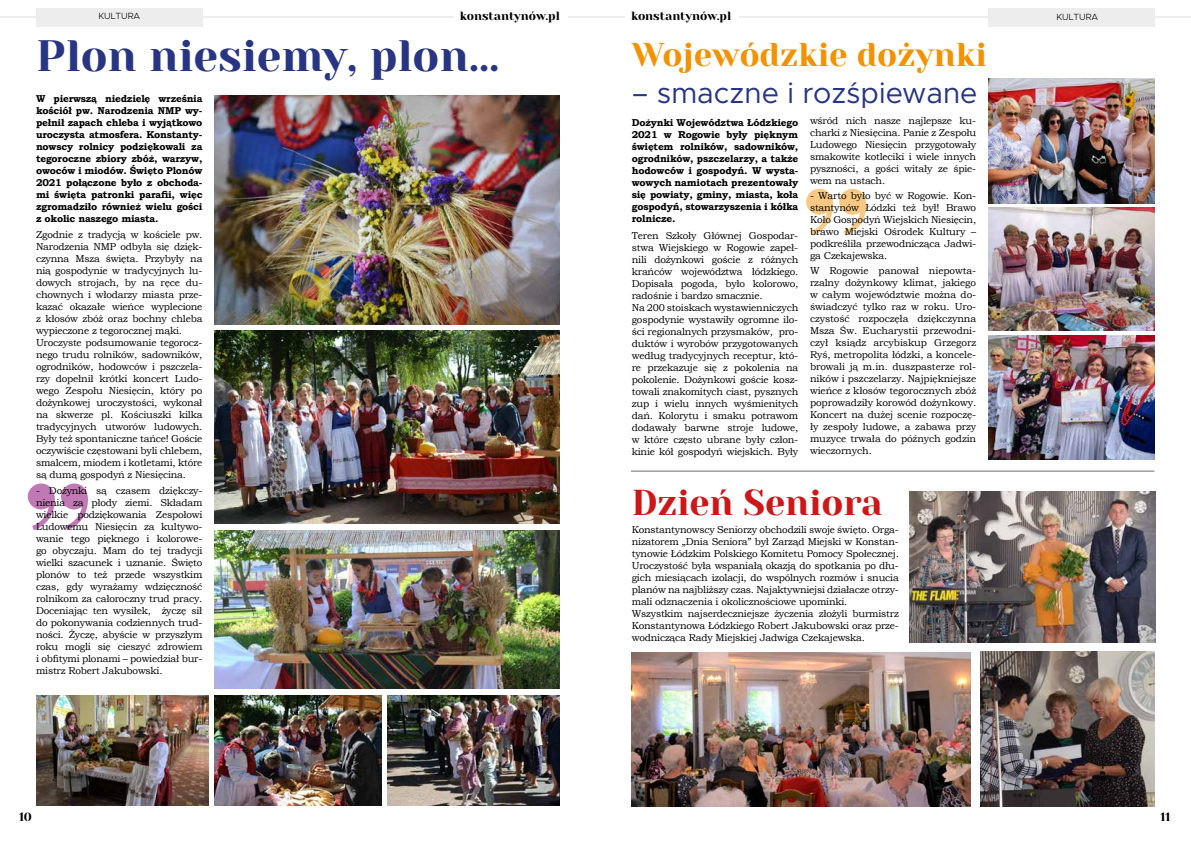
<style>
.page{position:relative;width:1191px;height:842px;background:#fff}
.page>*{position:absolute;margin:0;border:0;box-sizing:border-box;transform-origin:0 0}
.t1{font:44px "Yeseva One";color:#283583}
.t2{font:36px "Yeseva One";color:#cd1719}
.t3{font:33px "Yeseva One";color:#f39200}
.t4{font:29px "Metropolis";color:#283583}
.t5{font:12px "Yeseva One";color:#000}
.t6{font:10px/12px "Bookman Old Style";letter-spacing:-.02em;color:#000;text-align:justify}
.t7{font:700 10px/12px "Bookman Old Style";letter-spacing:-.02em;color:#000;text-align:justify}
.t8{font:300 9px "Metropolis";color:#000}
</style>
<div class="page">
<hr style="left:595px;top:16px;width:596px;height:2px;background:#ededed">
<hr style="left:0;top:16px;width:595px;height:2px;background:#ededed">
<div style="left:36px;top:8px;width:166px;height:18px;background:#ededed"></div>
<div style="left:988px;top:8px;width:167px;height:18px;background:#ededed"></div>
<div style="left:454px;top:8px;width:113px;height:19px;background:#fff"></div>
<div style="left:625px;top:8px;width:114px;height:19px;background:#fff"></div>
<svg style="left:28px;top:483px;width:60px;height:47px"></svg>
<img style="left:214px;top:95px;width:346px;height:229px">
<img style="left:36px;top:695px;width:172px;height:111px">
<img style="left:387px;top:695px;width:173px;height:110px">
<img style="left:214px;top:695px;width:167px;height:110px">
<img style="left:214px;top:330px;width:346px;height:193px">
<img style="left:215px;top:530px;width:345px;height:158px">
<svg style="left:806px;top:189px;width:60px;height:47px"></svg>
<img style="left:631px;top:652px;width:339px;height:154px">
<img style="left:988px;top:79px;width:167px;height:124px">
<img style="left:988px;top:208px;width:166px;height:122px">
<img style="left:988px;top:335px;width:167px;height:125px">
<hr style="left:631px;top:471px;width:523px;height:1px;background:#000">
<img style="left:980px;top:652px;width:174px;height:154px">
<img style="left:909px;top:491px;width:246px;height:152px">
<p class="t5" style="left:460px;top:9px;width:102px">konstantynów.pl</p>
<p class="t5" style="left:631px;top:9px;width:102px">konstantynów.pl</p>
<h1 class="t1" style="left:36px;top:30px;width:465px">Plon niesiemy, plon…</h1>
<p class="t7" style="left:36px;top:93px;width:168px">W pierwszą niedzielę września kościół pw. Narodzenia NMP wy&shy;pełnił zapach chleba i wyjątkowo uroczysta atmosfera. Konstanty&shy;nowscy rolnicy podziękowali za tegoroczne zbiory zbóż, warzyw, owoców i miodów. Święto Plonów 2021 połączone było z obchoda&shy;mi święta patronki parafii, więc zgromadziło również wielu gości z okolic naszego miasta.</p>
<p class="t6" style="left:36px;top:229px;width:168px;text-align:left">Zgodnie z tradycją w kościele pw.<br>Narodzenia NMP odbyła się dzięk&shy;czynna Msza święta. Przybyły na nią gospodynie w tradycyjnych lu&shy;dowych strojach, by na ręce du&shy;chownych i włodarzy miasta prze&shy;kazać okazałe wieńce wyplecione z kłosów zbóż oraz bochny chleba wypieczone z tegorocznej mąki.<br>Uroczyste podsumowanie tegorocz&shy;nego trudu rolników, sadowników, ogrodników, hodowców i pszczela&shy;rzy dopełnił krótki koncert Ludo&shy;wego Zespołu Niesięcin, który po dożynkowej uroczystości, wykonał na skwerze pl. Kościuszki kilka tradycyjnych utworów ludowych.<br>Były też spontaniczne tańce! Goście oczywiście częstowani byli chlebem, smalcem, miodem i kotletami, które są dumą gospodyń z Niesięcina.</p>
<p class="t6" style="left:36px;top:485px;width:168px">- Dożynki są czasem dziękczy&shy;nienia za płody ziemi. Składam wielkie podziękowania Zespołowi Ludowemu Niesięcin za kultywo&shy;wanie tego pięknego i kolorowe&shy;go obyczaju. Mam do tej tradycji wielki szacunek i uznanie. Święto plonów to też przede wszystkim czas, gdy wyrażamy wdzięczność rolnikom za całoroczny trud pracy.<br>Doceniając ten wysiłek, życzę sił do pokonywania codziennych trud&shy;ności. Życzę, abyście w przyszłym roku mogli się cieszyć zdrowiem i obfitymi plonami – powiedział bur&shy;mistrz Robert Jakubowski.</p>
<h2 class="t2" style="left:632px;top:481px;width:252px">Dzień Seniora</h2>
<p class="t8" style="left:98px;top:11px;width:43px">KULTURA</p>
<p class="t8" style="left:1056px;top:11px;width:43px">KULTURA</p>
<h3 class="t3" style="left:632px;top:35px;width:356px">Wojewódzkie dożynki</h3>
<h3 class="t4" style="left:632px;top:75px;width:347px">– smaczne i rozśpiewane</h3>
<p class="t6" style="left:810px;top:115px;width:168px">wśród nich nasze najlepsze ku&shy;charki z Niesięcina. Panie z Zespołu Ludowego Niesięcin przygotowały smakowite kotleciki i wiele innych pyszności, a gości witały ze śpie&shy;wem na ustach.</p>
<p class="t6" style="left:810px;top:190px;width:168px">- Warto było być w Rogowie. Kon&shy;stantynów Łódzki też był! Brawo Koło Gospodyń Wiejskich Niesięcin, brawo Miejski Ośrodek Kultury – podkreśliła przewodnicząca Jadwi&shy;ga Czekajewska.</p>
<p class="t6" style="left:810px;top:265px;width:168px">W Rogowie panował niepowta&shy;rzalny dożynkowy klimat, jakiego w całym województwie można do&shy;świadczyć tylko raz w roku. Uro&shy;czystość rozpoczęła dziękczynna Msza Św. Eucharystii przewodni&shy;czył ksiądz arcybiskup Grzegorz Ryś, metropolita łódzki, a koncele&shy;browali ją m.in. duszpasterze rol&shy;ników i pszczelarzy. Najpiękniejsze wieńce z kłosów tegorocznych zbóż poprowadziły korowód dożynkowy.<br>Koncert na dużej scenie rozpoczę&shy;ły zespoły ludowe, a zabawa przy muzyce trwała do późnych godzin wieczornych.</p>
<p class="t7" style="left:632px;top:116px;width:168px">Dożynki Województwa Łódzkiego 2021 w Rogowie były pięknym świętem rolników, sadowników, ogrodników, pszczelarzy, a także hodowców i gospodyń. W wysta&shy;wowych namiotach prezentowały się powiaty, gminy, miasta, koła gospodyń, stowarzyszenia i kółka rolnicze.</p>
<p class="t6" style="left:632px;top:229px;width:168px;text-align:left">Teren Szkoły Głównej Gospodar&shy;stwa Wiejskiego w Rogowie zapeł&shy;nili dożynkowi goście z różnych krańców województwa łódzkiego.<br>Dopisała pogoda, było kolorowo, radośnie i bardzo smacznie.<br>Na 200 stoiskach wystawienniczych gospodynie wystawiły ogromne ilo&shy;ści regionalnych przysmaków, pro&shy;duktów i wyrobów przygotowanych według tradycyjnych receptur, któ&shy;re przekazuje się z pokolenia na pokolenie. Dożynkowi goście kosz&shy;towali znakomitych ciast, pysznych zup i wielu innych wyśmienitych dań. Kolorytu i smaku potrawom dodawały barwne stroje ludowe, w które często ubrane były człon&shy;kinie kół gospodyń wiejskich. Były</p>
<p class="t6" style="left:632px;top:523px;width:269px;text-align:left">Konstantynowscy Seniorzy obchodzili swoje święto. Orga&shy;nizatorem „Dnia Seniora” był Zarząd Miejski w Konstan&shy;tynowie Łódzkim Polskiego Komitetu Pomocy Społecznej.<br>Uroczystość była wspaniałą okazją do spotkania po dłu&shy;gich miesiącach izolacji, do wspólnych rozmów i snucia planów na najbliższy czas. Najaktywniejsi działacze otrzy&shy;mali odznaczenia i okolicznościowe upominki.<br>Wszystkim najserdeczniejsze życzenia złożyli burmistrz Konstantynowa Łódzkiego Robert Jakubowski oraz prze&shy;wodnicząca Rady Miejskiej Jadwiga Czekajewska.</p>
<p class="t5" style="left:19px;top:810px;width:14px">10</p>
<p class="t5" style="left:1160px;top:810px;width:11px">11</p>
</div>
